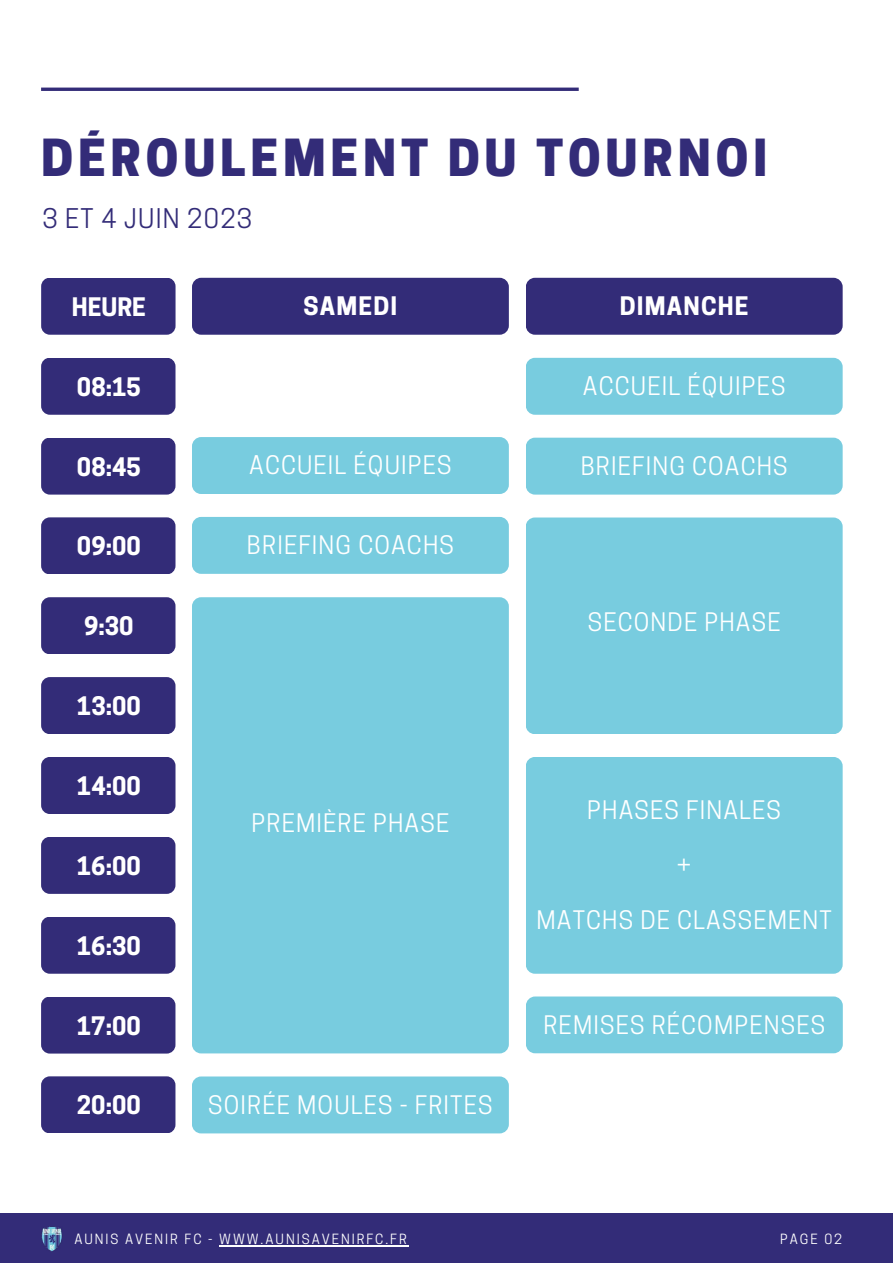
<style>
.page{position:relative;width:893px;height:1264px;background:#fff}
.page>*{position:absolute;margin:0;border:0;box-sizing:border-box;transform-origin:0 0}
.t1{font:800 48px "Cooper Hewitt";letter-spacing:.1em;color:#332c78}
.t2{font:25.5px "Cooper Hewitt";letter-spacing:.05em;color:#332c78}
.t3{font:24px "Cooper Hewitt";letter-spacing:.05em;color:#fff}
.t4{font:700 24px "Cooper Hewitt";color:#fff}
.t5{font:700 24px "Cooper Hewitt";letter-spacing:.05em;color:#fff}
.t6{font:13.2px "Cooper Hewitt";letter-spacing:.15em;color:#fff}
</style>
<div class="page">
<hr style="left:41px;top:88px;width:537px;height:3px;background:#332c78">
<div style="left:0;top:1213px;width:892px;height:49px;background:#332c78"></div>
<hr style="left:219px;top:1244px;width:190px;height:1px;background:#fff">
<img style="left:41px;top:1226px;width:21px;height:25px">
<div style="left:41px;top:278px;width:134px;height:57px;background:#332c78;border-radius:9px"></div>
<div style="left:192px;top:278px;width:317px;height:57px;background:#332c78;border-radius:9px"></div>
<div style="left:41px;top:358px;width:134px;height:57px;background:#332c78;border-radius:9px"></div>
<div style="left:192px;top:437px;width:317px;height:57px;background:#78ccdf;border-radius:9px"></div>
<div style="left:41px;top:437px;width:134px;height:57px;background:#332c78;border-radius:9px"></div>
<div style="left:192px;top:517px;width:317px;height:57px;background:#78ccdf;border-radius:9px"></div>
<div style="left:41px;top:517px;width:134px;height:57px;background:#332c78;border-radius:9px"></div>
<div style="left:41px;top:597px;width:134px;height:57px;background:#332c78;border-radius:9px"></div>
<div style="left:192px;top:597px;width:317px;height:456px;background:#78ccdf;border-radius:9px"></div>
<div style="left:41px;top:677px;width:134px;height:57px;background:#332c78;border-radius:9px"></div>
<div style="left:41px;top:757px;width:134px;height:57px;background:#332c78;border-radius:9px"></div>
<div style="left:41px;top:836px;width:134px;height:57px;background:#332c78;border-radius:9px"></div>
<div style="left:41px;top:916px;width:134px;height:57px;background:#332c78;border-radius:9px"></div>
<div style="left:41px;top:996px;width:134px;height:57px;background:#332c78;border-radius:9px"></div>
<div style="left:41px;top:1076px;width:134px;height:57px;background:#332c78;border-radius:9px"></div>
<div style="left:192px;top:1076px;width:317px;height:57px;background:#78ccdf;border-radius:9px"></div>
<div style="left:525px;top:278px;width:317px;height:57px;background:#332c78;border-radius:9px"></div>
<div style="left:525px;top:358px;width:317px;height:57px;background:#78ccdf;border-radius:9px"></div>
<div style="left:525px;top:437px;width:317px;height:57px;background:#78ccdf;border-radius:9px"></div>
<div style="left:525px;top:517px;width:317px;height:217px;background:#78ccdf;border-radius:9px"></div>
<div style="left:525px;top:757px;width:317px;height:216px;background:#78ccdf;border-radius:9px"></div>
<div style="left:526px;top:996px;width:316px;height:57px;background:#78ccdf;border-radius:9px"></div>
<h1 class="t1" style="left:41px;top:140px;width:727px">DÉROULEMENT DU TOURNOI</h1>
<p class="t2" style="left:42px;top:209px;width:211px">3 ET 4 JUIN 2023</p>
<p class="t4" style="left:72px;top:298px;width:76px">HEURE</p>
<p class="t4" style="left:303px;top:297px;width:95px">SAMEDI</p>
<p class="t4" style="left:77px;top:378px;width:65px">08:15</p>
<p class="t4" style="left:77px;top:457px;width:65px">08:45</p>
<p class="t3" style="left:249px;top:456px;width:204px">ACCUEIL ÉQUIPES</p>
<p class="t4" style="left:77px;top:537px;width:65px">09:00</p>
<p class="t3" style="left:247px;top:536px;width:208px">BRIEFING COACHS</p>
<p class="t4" style="left:84px;top:617px;width:51px">9:30</p>
<p class="t4" style="left:77px;top:697px;width:65px">13:00</p>
<p class="t4" style="left:77px;top:777px;width:65px">14:00</p>
<p class="t4" style="left:77px;top:856px;width:65px">16:00</p>
<p class="t4" style="left:77px;top:936px;width:65px">16:30</p>
<p class="t4" style="left:77px;top:1016px;width:65px">17:00</p>
<p class="t3" style="left:251px;top:813px;width:199px">PREMIÈRE PHASE</p>
<p class="t4" style="left:77px;top:1096px;width:65px">20:00</p>
<p class="t3" style="left:208px;top:1095px;width:286px">SOIRÉE MOULES - FRITES</p>
<p class="t5" style="left:619px;top:297px;width:130px">DIMANCHE</p>
<p class="t3" style="left:583px;top:377px;width:204px">ACCUEIL ÉQUIPES</p>
<p class="t3" style="left:580px;top:457px;width:208px">BRIEFING COACHS</p>
<p class="t3" style="left:588px;top:613px;width:194px">SECONDE PHASE</p>
<p class="t3" style="left:587px;top:801px;width:195px">PHASES FINALES</p>
<p class="t3" style="left:677px;top:856px;width:16px">+</p>
<p class="t3" style="left:536px;top:911px;width:297px">MATCHS DE CLASSEMENT</p>
<p class="t3" style="left:543px;top:1016px;width:283px">REMISES RÉCOMPENSES</p>
<p class="t6" style="left:74px;top:1233px;width:334px">AUNIS AVENIR FC - WWW.AUNISAVENIRFC.FR</p>
<p class="t6" style="left:780px;top:1234px;width:63px">PAGE 02</p>
</div>
